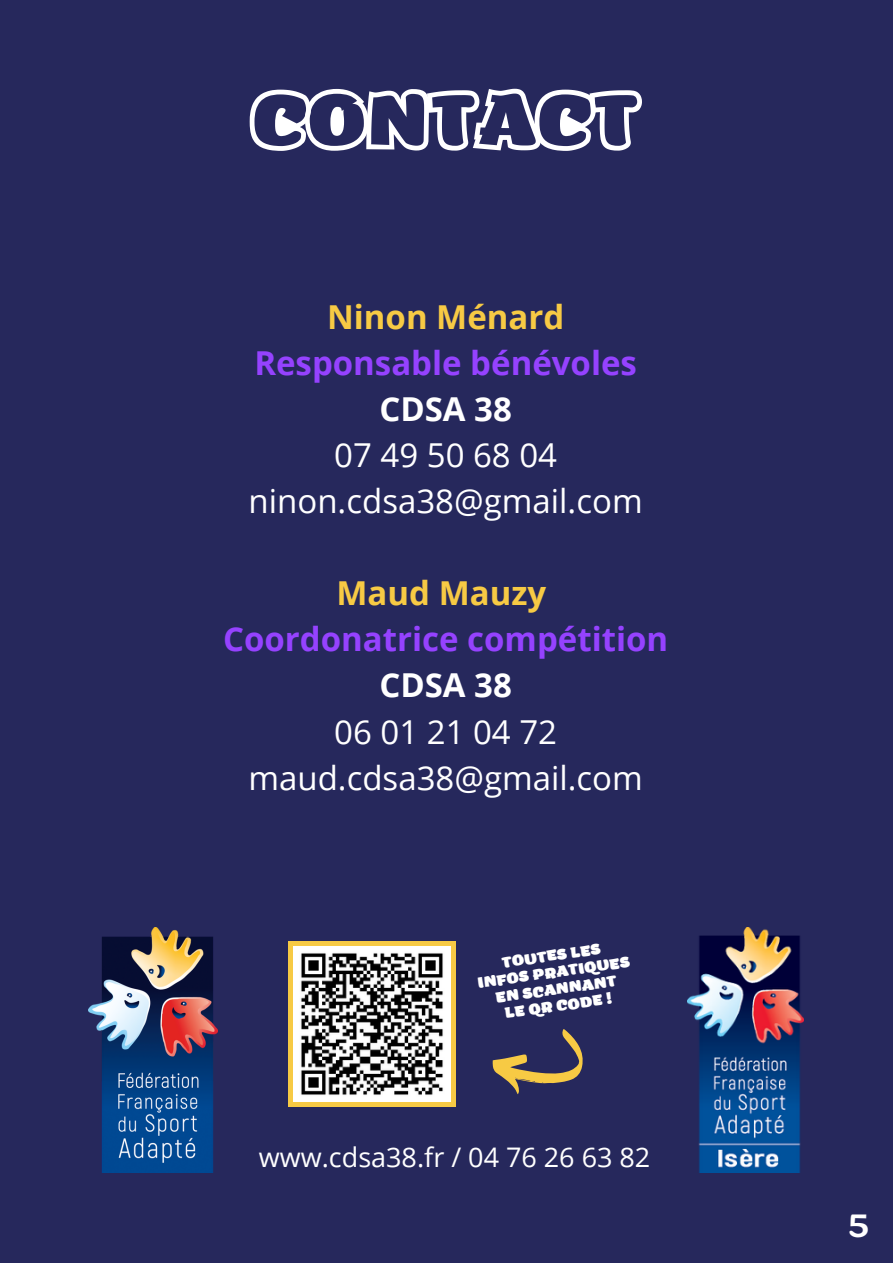
<style>
.page{position:relative;width:893px;height:1264px;background:#fff}
.page>*{position:absolute;margin:0;border:0;box-sizing:border-box;transform-origin:0 0}
.t1{font:70.5px "ZT Arturo Heavyoutline";color:#fff}
.t2{font:33px/46px "Open Sans";color:#fff;text-align:center}
.t3{font:700 33px "Open Sans";color:#9542ff}
.t4{font:700 33px "Open Sans";color:#f7ca44}
.t5{font:700 33px "Open Sans";color:#fff}
.t6{font:33px "ZT Arturo";color:#fff}
.t7{font:27px "Open Sans";color:#fff}
.t8{font:800 14.55px/17px "ZT Arturo";color:#fff;text-align:center}
</style>
<div class="page">
<div style="left:0;top:0;width:892px;height:1262px;background:#26285c"></div>
<img style="left:687px;top:927px;width:116px;height:245px">
<img style="left:89px;top:927px;width:129px;height:245px">
<div style="left:288px;top:941px;width:167px;height:165px;background:#f7ca44"></div>
<img style="left:293px;top:946px;width:157px;height:155px">
<svg style="left:493px;top:1029px;width:90px;height:65px"></svg>
<h1 class="t1" style="left:252px;top:94px;width:390px">CONTACT</h1>
<p class="t4" style="left:327px;top:293px;width:239px">Ninon Ménard</p>
<p class="t3" style="left:254px;top:339px;width:384px">Responsable bénévoles</p>
<p class="t5" style="left:379px;top:385px;width:134px">CDSA 38</p>
<p class="t2" style="left:249px;top:431px;width:395px">07 49 50 68 04 ninon.cdsa38@gmail.com</p>
<p class="t4" style="left:336px;top:570px;width:211px">Maud Mauzy</p>
<p class="t3" style="left:223px;top:616px;width:446px">Coordonatrice compétition</p>
<p class="t5" style="left:379px;top:662px;width:134px">CDSA 38</p>
<p class="t2" style="left:248px;top:707px;width:396px">06 01 21 04 72 maud.cdsa38@gmail.com</p>
<p class="t8" style="left:474px;top:959px;width:155px;rotate:-8deg">TOUTES LES<br>INFOS PRATIQUES<br>EN SCANNANT<br>LE QR CODE !</p>
<p class="t7" style="left:259px;top:1138px;width:393px">www.cdsa38.fr / 04 76 26 63 82</p>
<p class="t6" style="left:849px;top:1213px;width:22px">5</p>
</div>
